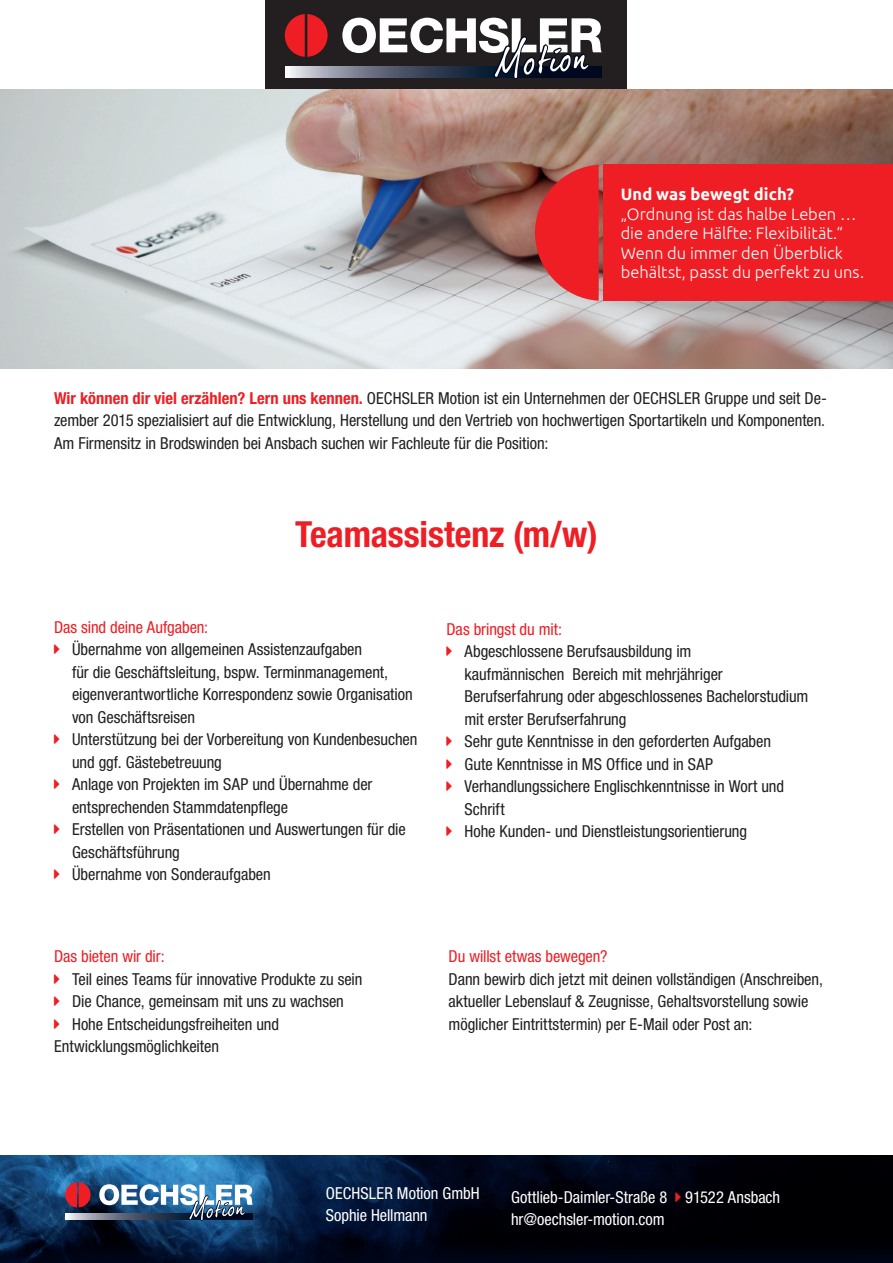
<style>
.page{position:relative;width:893px;height:1263px;background:#fff}
.page>*{position:absolute;margin:0;border:0;box-sizing:border-box;transform-origin:0 0}
.t1{font:700 condensed 36px "Helvetica Neue LT Std";letter-spacing:-.005em;color:#ee1e24}
.t2{font:condensed 16.5px/22.5px "Helvetica Neue LT Std";letter-spacing:-.005em;color:#231f20}
.t3{font:300 16.5px/19.5px "Ubuntu";color:#fff}
.t4{font:condensed 16.5px/22.5px "Helvetica Neue LT Std";color:#fff}
.t5{font:condensed 16.5px "Helvetica Neue LT Std";letter-spacing:-.005em;color:#ee1e24}
.t6{font:700 16.5px "Ubuntu";letter-spacing:.005em;color:#fff}
.s1{font-weight:700;color:#ee1e24}
</style>
<div class="page">
<div style="left:266px;top:0;width:361px;height:90px;background:#231f20"></div>
<svg style="left:285px;top:14px;width:43px;height:43px"></svg>
<svg style="left:286px;top:67px;width:56px;height:11px"></svg>
<svg style="left:342px;top:18px;width:260px;height:61px"></svg>
<img style="left:0;top:90px;width:893px;height:279px">
<svg style="left:535px;top:165px;width:64px;height:136px;background:#da3438"></svg>
<div style="left:603px;top:165px;width:290px;height:136px;background:#ee1e24"></div>
<img style="left:0;top:1156px;width:893px;height:107px">
<svg style="left:65px;top:1182px;width:26px;height:25px"></svg>
<svg style="left:66px;top:1213px;width:33px;height:7px"></svg>
<svg style="left:99px;top:1184px;width:154px;height:37px"></svg>
<svg style="left:675px;top:1192px;width:6px;height:9px"></svg>
<p class="t6" style="left:621px;top:184px;width:175px">Und was bewegt dich?</p>
<p class="t3" style="left:621px;top:204px;width:245px">„Ordnung ist das halbe Leben … die andere Hälfte: Flexibilität.“<br>Wenn du immer den Überblick behältst, passt du perfekt zu uns.</p>
<p class="t2" style="left:54px;top:386px;width:774px;text-align:justify"><span class="s1">Wir können dir viel erzählen? Lern uns kennen.</span> OECHSLER Motion ist ein Unternehmen der OECHSLER Gruppe und seit De&shy;zember 2015 spezialisiert auf die Entwicklung, Herstellung und den Vertrieb von hochwertigen Sportartikeln und Komponenten.<br>Am Firmensitz in Brodswinden bei Ansbach suchen wir Fachleute für die Position:</p>
<h1 class="t1" style="left:295px;top:512px;width:304px">Teamassistenz (m/w)</h1>
<p class="t5" style="left:54px;top:617px;width:156px">Das sind deine Aufgaben:</p>
<p class="t2" style="left:72px;top:638px;width:347px">Übernahme von allgemeinen Assistenzaufgaben<br>für die Geschäftsleitung, bspw. Terminmanagement, eigenverantwortliche Korrespondenz sowie Organisation von Geschäftsreisen<br>Unterstützung bei der Vorbereitung von Kundenbesuchen und ggf. Gästebetreuung<br>Anlage von Projekten im SAP und Übernahme der entsprechenden Stammdatenpflege<br>Erstellen von Präsentationen und Auswertungen für die Geschäftsführung<br>Übernahme von Sonderaufgaben</p>
<p class="t5" style="left:54px;top:947px;width:112px">Das bieten wir dir:</p>
<p class="t2" style="left:72px;top:967px;width:292px">Teil eines Teams für innovative Produkte zu sein</p>
<p class="t2" style="left:72px;top:990px;width:273px">Die Chance, gemeinsam mit uns zu wachsen</p>
<p class="t2" style="left:72px;top:1012px;width:209px">Hohe Entscheidungsfreiheiten und</p>
<p class="t2" style="left:54px;top:1035px;width:167px">Entwicklungsmöglichkeiten</p>
<p class="t5" style="left:446px;top:619px;width:117px">Das bringst du mit:</p>
<p class="t2" style="left:464px;top:640px;width:345px">Abgeschlossene Berufsausbildung im<br>kaufmännischen Bereich mit mehrjähriger Berufserfahrung oder abgeschlossenes Bachelorstudium mit erster Berufserfahrung<br>Sehr gute Kenntnisse in den geforderten Aufgaben<br>Gute Kenntnisse in MS Office und in SAP Verhandlungssichere Englischkenntnisse in Wort und Schrift<br>Hohe Kunden- und Dienstleistungsorientierung</p>
<p class="t5" style="left:449px;top:947px;width:160px">Du willst etwas bewegen?</p>
<p class="t2" style="left:449px;top:968px;width:376px">Dann bewirb dich jetzt mit deinen vollständigen (Anschreiben, aktueller Lebenslauf &amp; Zeugnisse, Gehaltsvorstellung sowie möglicher Eintrittstermin) per E-Mail oder Post an:</p>
<p class="t4" style="left:326px;top:1182px;width:155px">OECHSLER Motion GmbH<br>Sophie Hellmann</p>
<p class="t4" style="left:511px;top:1185px;width:270px">Gottlieb-Daimler-Straße 8 91522 Ansbach hr@oechsler-motion.com</p>
</div>
